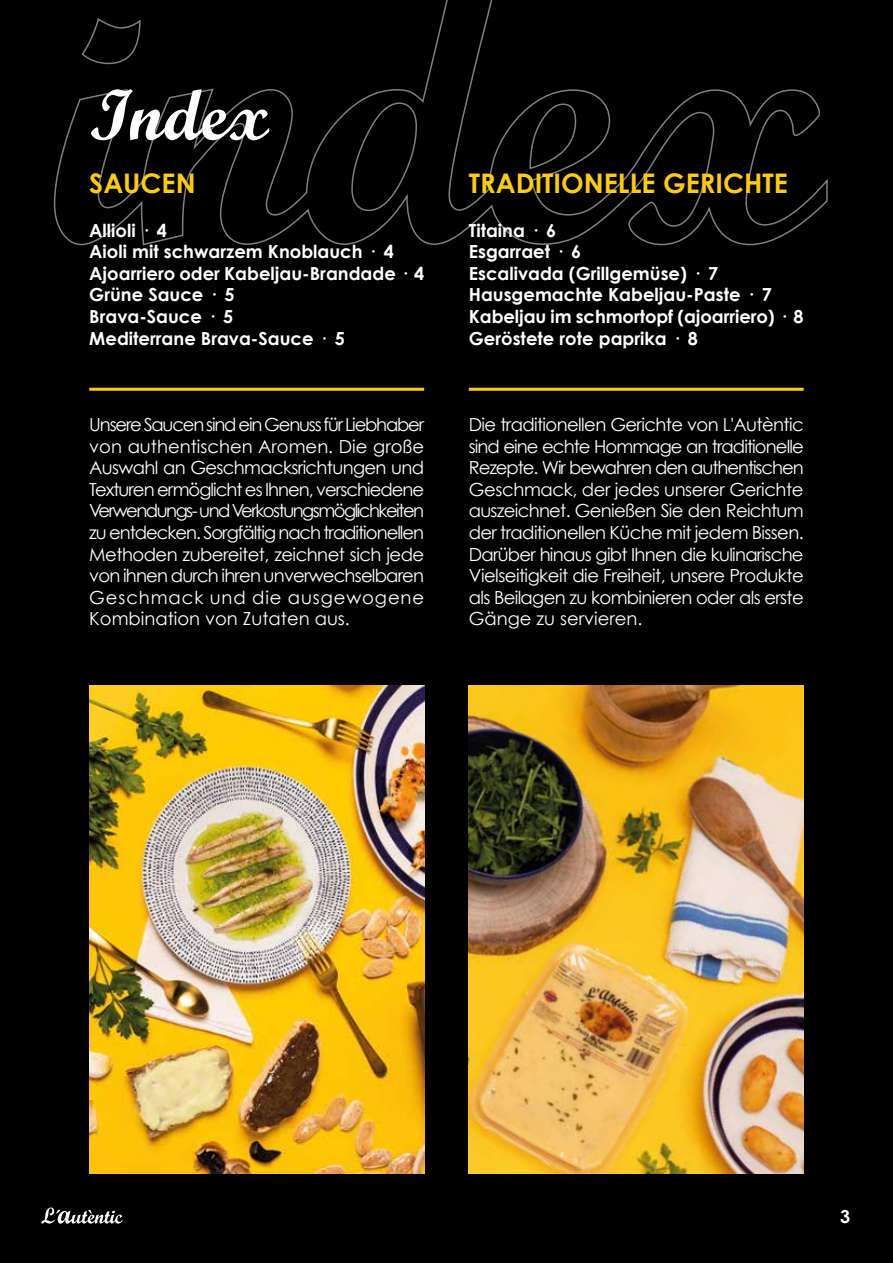
<style>
.page{position:relative;width:893px;height:1263px;background:#000}
.page>*{position:absolute;margin:0;border:0;box-sizing:border-box;transform-origin:0 0}
.t1{font:72px "Script MT Bold";color:#fff}
.t2{font:700 27px "Century Gothic";color:#fecd06}
.t3{font:18px/21.6px "Century Gothic";color:#fff;text-align:justify}
.t4{font:700 18px/21.6px "Century Gothic";color:#fff}
</style>
<div class="page">
<svg style="left:54px;top:0;width:774px;height:245px"></svg>
<svg style="left:41px;top:1207px;width:81px;height:17px"></svg>
<hr style="left:89px;top:388px;width:335px;height:3px;background:#fecd06">
<hr style="left:469px;top:388px;width:335px;height:3px;background:#fecd06">
<img style="left:89px;top:686px;width:335px;height:488px">
<img style="left:469px;top:686px;width:335px;height:488px">
<h1 class="t1" style="left:89px;top:71px;width:181px">Index</h1>
<h2 class="t2" style="left:89px;top:163px;width:108px">SAUCEN</h2>
<p class="t4" style="left:89px;top:218px;width:336px">Allioli · 4<br>Aioli mit schwarzem Knoblauch · 4<br>Ajoarriero oder Kabeljau-Brandade · 4<br>Grüne Sauce · 5<br>Brava-Sauce · 5<br>Mediterrane Brava-Sauce · 5</p>
<p class="t3" style="left:89px;top:413px;width:336px">Unsere Saucen sind ein Genuss für Liebhaber von authentischen Aromen. Die große Auswahl an Geschmacksrichtungen und Texturen ermöglicht es Ihnen, verschiedene Verwendungs- und Verkostungsmöglichkeiten zu entdecken. Sorgfältig nach traditionellen Methoden zubereitet, zeichnet sich jede von ihnen durch ihren unverwechselbaren Geschmack und die ausgewogene Kombination von Zutaten aus.</p>
<h2 class="t2" style="left:469px;top:163px;width:321px">TRADITIONELLE GERICHTE</h2>
<p class="t4" style="left:469px;top:218px;width:336px">Titaina · 6<br>Esgarraet · 6<br>Escalivada (Grillgemüse) · 7<br>Hausgemachte Kabeljau-Paste · 7<br>Kabeljau im schmortopf (ajoarriero) · 8<br>Geröstete rote paprika · 8</p>
<p class="t3" style="left:469px;top:413px;width:336px">Die traditionellen Gerichte von L'Autèntic sind eine echte Hommage an traditionelle Rezepte. Wir bewahren den authentischen Geschmack, der jedes unserer Gerichte auszeichnet. Genießen Sie den Reichtum der traditionellen Küche mit jedem Bissen.<br>Darüber hinaus gibt Ihnen die kulinarische Vielseitigkeit die Freiheit, unsere Produkte als Beilagen zu kombinieren oder als erste Gänge zu servieren.</p>
<p class="t4" style="left:840px;top:1205px;width:12px">3</p>
</div>
